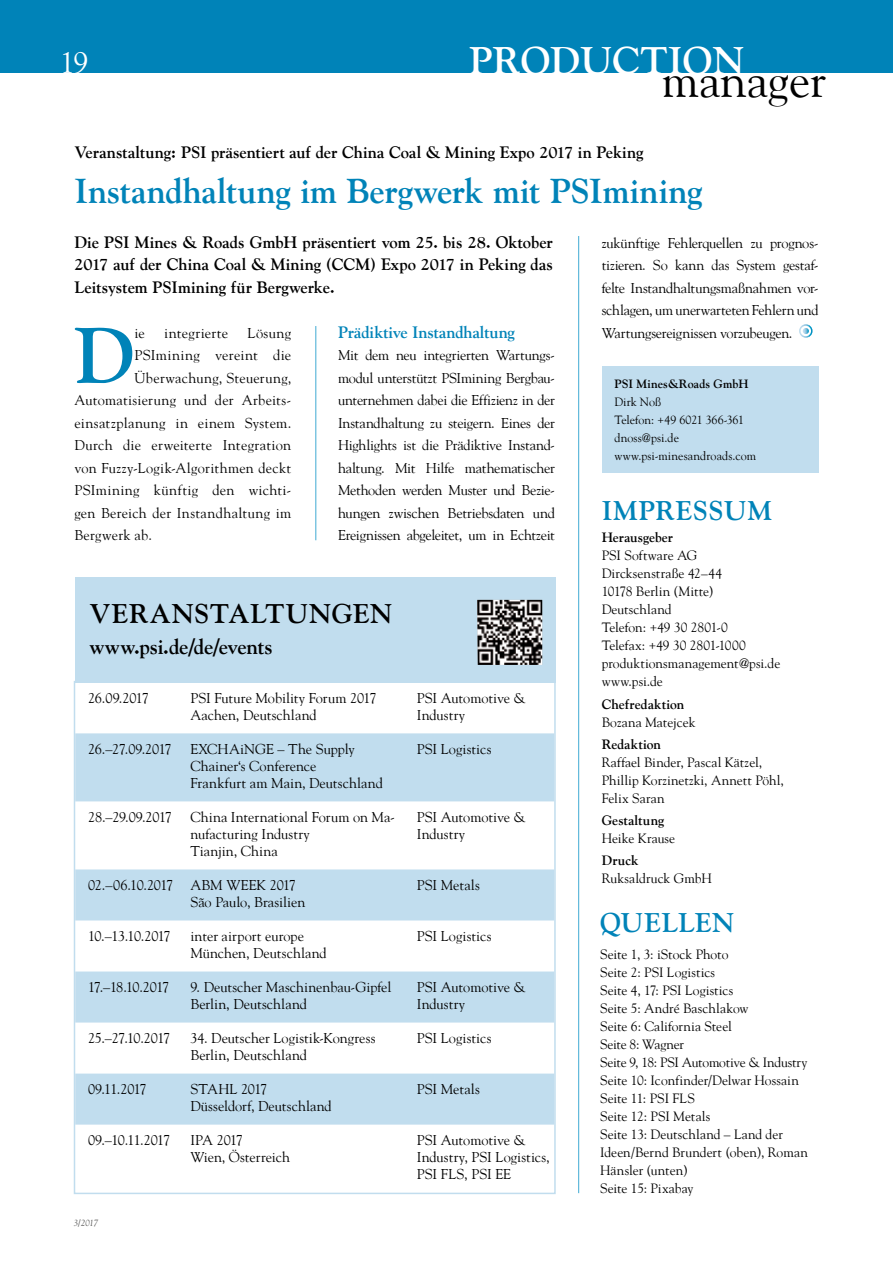
<style>
.page{position:relative;width:893px;height:1263px;background:#fff}
.page>*{position:absolute;margin:0;border:0;box-sizing:border-box;transform-origin:0 0}
.t1{font:700 78.15px "Goudy";color:#0083b8}
.t2{font:47.7px "Goudy";color:#000}
.t3{font:700 38.4px "Goudy";color:#fff}
.t4{font:700 34.5px "Goudy";color:#0083b8}
.t5{font:30px "Goudy";color:#fff}
.t6{font:700 27px "Goudy";letter-spacing:.025em;color:#0083b8}
.t7{font:700 27px "Goudy";letter-spacing:.02em;color:#000}
.t8{font:700 21px "Goudy";letter-spacing:-.01em;color:#000}
.t9{font:700 16.5px/22.5px "Goudy";color:#000;text-align:justify}
.t10{font:700 16.5px "Goudy";letter-spacing:-.005em;color:#0083b8}
.t11{font:14.25px/17.1px "Goudy";letter-spacing:.005em;color:#000}
.t12{font:14.25px "Goudy";letter-spacing:.025em;color:#000}
.t13{font:14.25px "Goudy";letter-spacing:-.045em;color:#000}
.t14{font:14.25px "Goudy";letter-spacing:-.03em;color:#000}
.t15{font:14.25px "Goudy";letter-spacing:-.02em;color:#000}
.t16{font:14.25px "Goudy";letter-spacing:-.055em;color:#000}
.t17{font:13.5px/18px "Goudy";color:#000}
.t18{font:700 13.5px "Goudy";letter-spacing:.005em;color:#000}
.t19{font:12px/18px "Goudy";letter-spacing:.005em;color:#000}
.t20{font:700 12px "Goudy";letter-spacing:.01em;color:#000}
.t21{font:italic 9px "Goudy";color:#565655}
</style>
<div class="page">
<div style="left:0;top:0;width:893px;height:72px;background:#0083b8"></div>
<hr style="left:315px;top:326px;width:1px;height:214px;background:#40aad3">
<svg style="left:77px;top:733px;width:476px;height:391px;fill:#c1ddee"></svg>
<div style="left:74px;top:681px;width:482px;height:513px;border:2px solid #c1ddee"></div>
<div style="left:75px;top:578px;width:481px;height:105px;background:#c1ddee"></div>
<img style="left:477px;top:600px;width:65px;height:65px">
<div style="left:602px;top:366px;width:217px;height:107px;background:#c1ddee"></div>
<div style="left:799px;top:324px;width:13px;height:14px;border:2px solid #fff;border-radius:50%"></div>
<svg style="left:803px;top:328px;width:6px;height:6px"></svg>
<hr style="left:578px;top:236px;width:1px;height:957px;background:#40aad3">
<h3 class="t5" style="left:60px;top:44px;width:30px">19</h3>
<h3 class="t3" style="left:469px;top:38px;width:277px">PRODUCTION</h3>
<h2 class="t2" style="left:662px;top:51px;width:166px">manager</h2>
<p class="t9" style="left:74px;top:141px;width:570px">Veranstaltung: PSI präsentiert auf der China Coal &amp; Mining Expo 2017 in Peking</p>
<h3 class="t4" style="left:74px;top:170px;width:630px">Instandhaltung im Bergwerk mit PSImining</h3>
<p class="t9" style="left:74px;top:231px;width:480px">Die PSI Mines &amp; Roads GmbH präsentiert vom 25. bis 28. Oktober 2017 auf der China Coal &amp; Mining (CCM) Expo 2017 in Peking das Leitsystem PSImining für Bergwerke.</p>
<p class="t11" style="left:602px;top:231px;width:218px;line-height:22.5px;text-align:justify">zukünftige Fehlerquellen zu prognos&shy;tizieren. So kann das System gestaf&shy;felte Instandhaltungsmaßnahmen vor&shy;schlagen, um unerwarteten Fehlern und Wartungsereignissen vorzubeugen.</p>
<p class="t10" style="left:338px;top:322px;width:178px">Prädiktive Instandhaltung</p>
<p class="t11" style="left:338px;top:344px;width:218px;line-height:22.5px;text-align:justify">Mit dem neu integrierten Wartungs&shy;modul unterstützt PSImining Bergbau&shy;unternehmen dabei die Effizienz in der Instandhaltung zu steigern. Eines der Highlights ist die Prädiktive Instand&shy;haltung. Mit Hilfe mathematischer Methoden werden Muster und Bezie&shy;hungen zwischen Betriebsdaten und Ereignissen abgeleitet, um in Echtzeit</p>
<h1 class="t1" style="left:74px;top:309px;width:62px">D</h1>
<p class="t11" style="left:134px;top:324px;width:12px">ie</p>
<p class="t11" style="left:164px;top:324px;width:66px">integrierte</p>
<p class="t11" style="left:247px;top:324px;width:45px">Lösung</p>
<p class="t11" style="left:134px;top:346px;width:158px">PSImining vereint die</p>
<p class="t11" style="left:134px;top:369px;width:158px">Überwachung, Steuerung,</p>
<p class="t11" style="left:74px;top:391px;width:218px">Automatisierung und der Arbeits-</p>
<p class="t12" style="left:74px;top:414px;width:218px">einsatzplanung in einem System.</p>
<p class="t11" style="left:74px;top:436px;width:218px">Durch die erweiterte Integration</p>
<p class="t12" style="left:74px;top:459px;width:218px">von Fuzzy-Logik-Algorithmen deckt</p>
<p class="t12" style="left:74px;top:481px;width:218px">PSImining künftig den wichti-</p>
<p class="t11" style="left:74px;top:504px;width:218px">gen Bereich der Instandhaltung im</p>
<p class="t11" style="left:74px;top:526px;width:79px">Bergwerk ab.</p>
<p class="t20" style="left:614px;top:377px;width:136px">PSI Mines&amp;Roads GmbH</p>
<p class="t19" style="left:614px;top:392px;width:143px">Dirk Noß<br>Telefon: +49 6021 366-361 dnoss@psi.de www.psi-minesandroads.com</p>
<h3 class="t6" style="left:602px;top:495px;width:171px">IMPRESSUM</h3>
<p class="t18" style="left:602px;top:530px;width:73px">Herausgeber</p>
<p class="t17" style="left:602px;top:546px;width:180px">PSI Software AG<br>Dircksenstraße 42–44<br>10178 Berlin (Mitte)<br>Deutschland<br>Telefon: +49 30 2801-0<br>Telefax: +49 30 2801-1000 produktionsmanagement@psi.de www.psi.de</p>
<p class="t18" style="left:602px;top:696px;width:84px">Chefredaktion</p>
<p class="t17" style="left:602px;top:712px;width:95px">Bozana Matejcek</p>
<p class="t18" style="left:602px;top:736px;width:61px">Redaktion</p>
<p class="t17" style="left:602px;top:753px;width:184px">Raffael Binder, Pascal Kätzel,<br>Phillip Korzinetzki, Annett Pöhl,<br>Felix Saran</p>
<p class="t18" style="left:602px;top:812px;width:64px">Gestaltung</p>
<p class="t17" style="left:602px;top:829px;width:75px">Heike Krause</p>
<p class="t18" style="left:602px;top:853px;width:38px">Druck</p>
<p class="t17" style="left:602px;top:869px;width:112px">Ruksaldruck GmbH</p>
<h3 class="t7" style="left:90px;top:598px;width:304px">VERANSTALTUNGEN</h3>
<h3 class="t8" style="left:90px;top:634px;width:185px">www.psi.de/de/events</h3>
<p class="t11" style="left:88px;top:689px;width:62px">26.09.2017</p>
<p class="t11" style="left:190px;top:689px;width:188px">PSI Future Mobility Forum 2017<br>Aachen, Deutschland</p>
<p class="t11" style="left:417px;top:689px;width:110px">PSI Automotive &amp;<br>Industry</p>
<p class="t14" style="left:88px;top:740px;width:85px">26.–27.09.2017</p>
<p class="t11" style="left:190px;top:740px;width:194px">EXCHAiNGE – The Supply<br>Chainer‘s Conference<br>Frankfurt am Main, Deutschland</p>
<p class="t11" style="left:417px;top:740px;width:76px">PSI Logistics</p>
<p class="t15" style="left:88px;top:808px;width:86px">28.–29.09.2017</p>
<p class="t11" style="left:190px;top:808px;width:206px">China International Forum on Ma&shy;nufacturing Industry<br>Tianjin, China</p>
<p class="t11" style="left:417px;top:808px;width:110px">PSI Automotive &amp;<br>Industry</p>
<p class="t11" style="left:190px;top:876px;width:116px;text-indent:-102px">02.–06.10.2017 ABM WEEK 2017<br>São Paulo, Brasilien</p>
<p class="t11" style="left:417px;top:876px;width:64px">PSI Metals</p>
<p class="t13" style="left:88px;top:927px;width:84px">10.–13.10.2017</p>
<p class="t11" style="left:190px;top:927px;width:138px">inter airport europe<br>München, Deutschland</p>
<p class="t11" style="left:417px;top:927px;width:76px">PSI Logistics</p>
<p class="t16" style="left:88px;top:978px;width:83px">17.–18.10.2017</p>
<p class="t11" style="left:190px;top:978px;width:202px">9. Deutscher Maschinenbau-Gipfel<br>Berlin, Deutschland</p>
<p class="t11" style="left:417px;top:978px;width:110px">PSI Automotive &amp;<br>Industry</p>
<p class="t13" style="left:88px;top:1029px;width:84px">25.–27.10.2017</p>
<p class="t11" style="left:190px;top:1029px;width:187px">34. Deutscher Logistik-Kongress<br>Berlin, Deutschland</p>
<p class="t11" style="left:417px;top:1029px;width:76px">PSI Logistics</p>
<p class="t11" style="left:88px;top:1080px;width:60px">09.11.2017</p>
<p class="t11" style="left:190px;top:1080px;width:143px">STAHL 2017<br>Düsseldorf, Deutschland</p>
<p class="t11" style="left:417px;top:1080px;width:64px">PSI Metals</p>
<p class="t13" style="left:88px;top:1131px;width:84px">09.–10.11.2017</p>
<p class="t11" style="left:190px;top:1131px;width:101px">IPA 2017<br>Wien, Österreich</p>
<p class="t11" style="left:417px;top:1131px;width:134px">PSI Automotive &amp;<br>Industry, PSI Logistics,<br>PSI FLS, PSI EE</p>
<h3 class="t6" style="left:600px;top:906px;width:136px">QUELLEN</h3>
<p class="t17" style="left:600px;top:944px;width:209px">Seite 1, 3: iStock Photo<br>Seite 2: PSI Logistics<br>Seite 4, 17: PSI Logistics<br>Seite 5: André Baschlakow<br>Seite 6: California Steel<br>Seite 8: Wagner<br>Seite 9, 18: PSI Automotive &amp; Industry<br>Seite 10: Iconfinder/Delwar Hossain<br>Seite 11: PSI FLS<br>Seite 12: PSI Metals<br>Seite 13: Deutschland – Land der<br>Ideen/Bernd Brundert (oben), Roman<br>Hänsler (unten)<br>Seite 15: Pixabay</p>
<p class="t21" style="left:74px;top:1217px;width:26px">3/2017</p>
</div>
